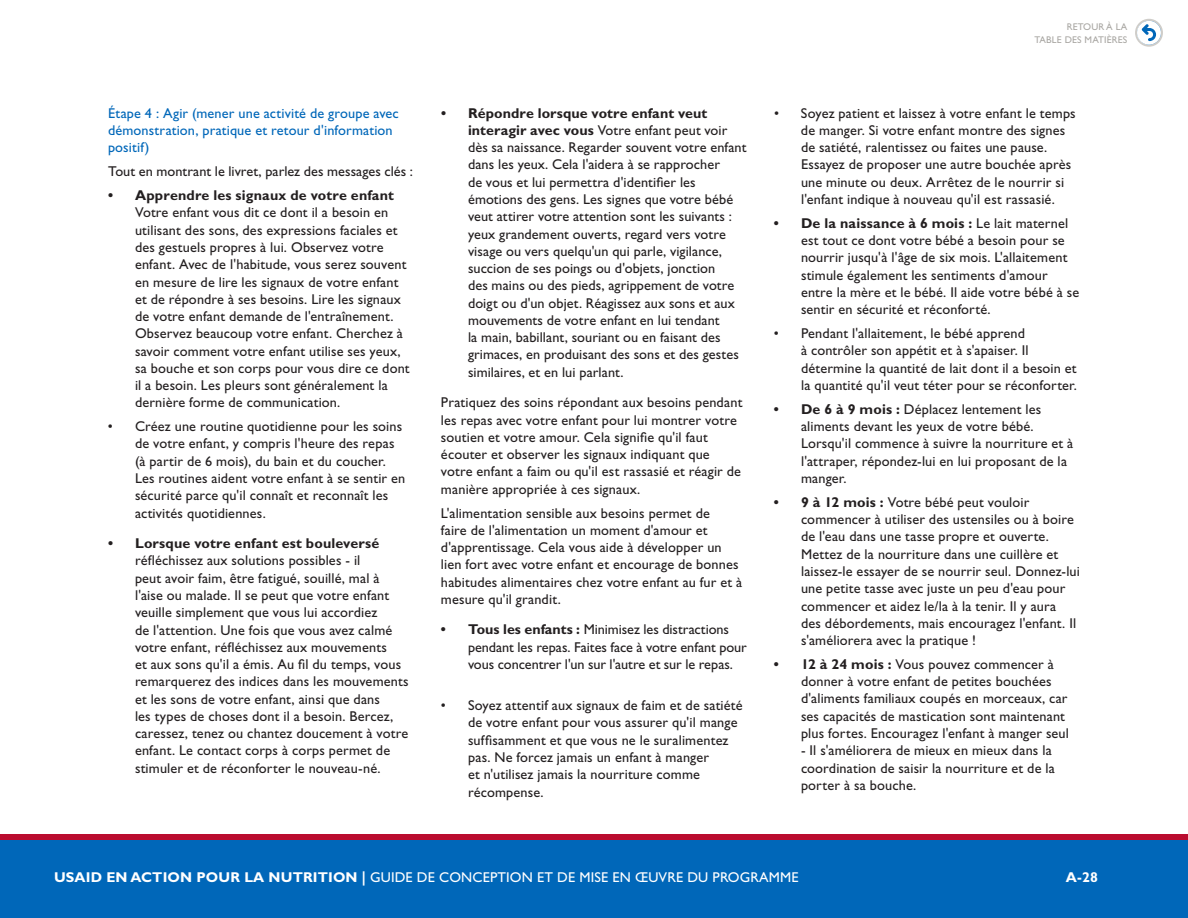
<style>
.page{position:relative;width:1188px;height:918px;background:#fff}
.page>*{position:absolute;margin:0;border:0;box-sizing:border-box;transform-origin:0 0}
.t1{font:14.25px/17.2px "Gill Sans Std";letter-spacing:.01em;color:#231f20}
.t2{font:14.25px/17.2px "Gill Sans Std";letter-spacing:.01em;color:#0067b9}
.t3{font:14.25px "Gill Sans Std";letter-spacing:.01em;color:#fff}
.t4{font:700 14.25px "Gill Sans Std";color:#fff}
.t5{font:9.75px/12.8px "Gill Sans Std";letter-spacing:.015em;color:#a9a7a3;text-align:right}
.s1{font-weight:700}
</style>
<div class="page">
<div style="left:0;top:837px;width:1188px;height:81px;background:#0067b9"></div>
<div style="left:0;top:834px;width:1188px;height:6px;background:#ba0c2f"></div>
<svg style="left:1135px;top:19px;width:28px;height:28px"></svg>
<p class="t2" style="left:108px;top:104px;width:292px">Étape 4 : Agir (mener une activité de groupe avec démonstration, pratique et retour d'information positif)</p>
<p class="t1" style="left:108px;top:163px;width:307px">Tout en montrant le livret, parlez des messages clés :</p>
<p class="t1" style="left:135px;top:187px;width:276px;text-indent:-27px"><span class="s1">• Apprendre les signaux de votre enfant </span>Votre enfant vous dit ce dont il a besoin en utilisant des sons, des expressions faciales et des gestuels propres à lui. Observez votre enfant. Avec de l'habitude, vous serez souvent en mesure de lire les signaux de votre enfant et de répondre à ses besoins. Lire les signaux de votre enfant demande de l'entraînement.<br>Observez beaucoup votre enfant. Cherchez à savoir comment votre enfant utilise ses yeux, sa bouche et son corps pour vous dire ce dont il a besoin. Les pleurs sont généralement la dernière forme de communication.</p>
<p class="t1" style="left:135px;top:418px;width:272px;text-indent:-27px">• Créez une routine quotidienne pour les soins de votre enfant, y compris l'heure des repas (à partir de 6 mois), du bain et du coucher.<br>Les routines aident votre enfant à se sentir en sécurité parce qu'il connaît et reconnaît les activités quotidiennes.</p>
<p class="t1" style="left:135px;top:535px;width:275px;text-indent:-27px"><span class="s1">• Lorsque votre enfant est bouleversé </span>réfléchissez aux solutions possibles - il<br>peut avoir faim, être fatigué, souillé, mal à l'aise ou malade. Il se peut que votre enfant veuille simplement que vous lui accordiez<br>de l'attention. Une fois que vous avez calmé votre enfant, réfléchissez aux mouvements<br>et aux sons qu'il a émis. Au fil du temps, vous remarquerez des indices dans les mouvements et les sons de votre enfant, ainsi que dans<br>les types de choses dont il a besoin. Bercez, caressez, tenez ou chantez doucement à votre enfant. Le contact corps à corps permet de stimuler et de réconforter le nouveau-né.</p>
<p class="t1" style="left:468px;top:104px;width:280px;text-indent:-27px"><span class="s1">• Répondre lorsque votre enfant veut interagir avec vous</span> Votre enfant peut voir dès sa naissance. Regarder souvent votre enfant dans les yeux. Cela l'aidera à se rapprocher<br>de vous et lui permettra d'identifier les émotions des gens. Les signes que votre bébé veut attirer votre attention sont les suivants : yeux grandement ouverts, regard vers votre visage ou vers quelqu'un qui parle, vigilance, succion de ses poings ou d'objets, jonction<br>des mains ou des pieds, agrippement de votre doigt ou d'un objet. Réagissez aux sons et aux mouvements de votre enfant en lui tendant<br>la main, babillant, souriant ou en faisant des grimaces, en produisant des sons et des gestes similaires, et en lui parlant.</p>
<p class="t1" style="left:441px;top:394px;width:303px">Pratiquez des soins répondant aux besoins pendant les repas avec votre enfant pour lui montrer votre soutien et votre amour. Cela signifie qu'il faut écouter et observer les signaux indiquant que votre enfant a faim ou qu'il est rassasié et réagir de manière appropriée à ces signaux.</p>
<p class="t1" style="left:441px;top:504px;width:303px">L'alimentation sensible aux besoins permet de<br>faire de l'alimentation un moment d'amour et d'apprentissage. Cela vous aide à développer un lien fort avec votre enfant et encourage de bonnes habitudes alimentaires chez votre enfant au fur et à mesure qu'il grandit.</p>
<p class="t1" style="left:468px;top:621px;width:280px;text-indent:-27px"><span class="s1">• Tous les enfants :</span> Minimisez les distractions pendant les repas. Faites face à votre enfant pour vous concentrer l'un sur l'autre et sur le repas.</p>
<p class="t1" style="left:468px;top:697px;width:276px;text-indent:-27px">• Soyez attentif aux signaux de faim et de satiété de votre enfant pour vous assurer qu'il mange suffisamment et que vous ne le suralimentez pas. Ne forcez jamais un enfant à manger<br>et n'utilisez jamais la nourriture comme récompense.</p>
<p class="t5" style="left:1035px;top:21px;width:94px">RETOUR À LA<br>TABLE DES MATIÈRES</p>
<p class="t1" style="left:801px;top:104px;width:276px;text-indent:-27px">• Soyez patient et laissez à votre enfant le temps de manger. Si votre enfant montre des signes de satiété, ralentissez ou faites une pause.<br>Essayez de proposer une autre bouchée après une minute ou deux. Arrêtez de le nourrir si l'enfant indique à nouveau qu'il est rassasié.</p>
<p class="t1" style="left:801px;top:215px;width:280px;text-indent:-27px"><span class="s1">• De la naissance à 6 mois :</span> Le lait maternel est tout ce dont votre bébé a besoin pour se nourrir jusqu'à l'âge de six mois. L'allaitement stimule également les sentiments d'amour entre la mère et le bébé. Il aide votre bébé à se sentir en sécurité et réconforté.</p>
<p class="t1" style="left:801px;top:325px;width:278px;text-indent:-27px">• Pendant l'allaitement, le bébé apprend<br>à contrôler son appétit et à s'apaiser. Il détermine la quantité de lait dont il a besoin et la quantité qu'il veut téter pour se réconforter.</p>
<p class="t1" style="left:801px;top:401px;width:274px;text-indent:-27px"><span class="s1">• De 6 à 9 mois :</span> Déplacez lentement les aliments devant les yeux de votre bébé.<br>Lorsqu'il commence à suivre la nourriture et à l'attraper, répondez-lui en lui proposant de la manger.</p>
<p class="t1" style="left:801px;top:494px;width:280px;text-indent:-27px"><span class="s1">• 9 à 12 mois :</span> Votre bébé peut vouloir commencer à utiliser des ustensiles ou à boire de l'eau dans une tasse propre et ouverte.<br>Mettez de la nourriture dans une cuillère et laissez-le essayer de se nourrir seul. Donnez-lui une petite tasse avec juste un peu d'eau pour commencer et aidez le/la à la tenir. Il y aura<br>des débordements, mais encouragez l'enfant. Il s'améliorera avec la pratique !</p>
<p class="t1" style="left:801px;top:656px;width:269px;text-indent:-27px"><span class="s1">• 12 à 24 mois :</span> Vous pouvez commencer à donner à votre enfant de petites bouchées d'aliments familiaux coupés en morceaux, car ses capacités de mastication sont maintenant plus fortes. Encouragez l'enfant à manger seul</p>
<p class="t1" style="left:801px;top:742px;width:255px">- Il s'améliorera de mieux en mieux dans la coordination de saisir la nourriture et de la porter à sa bouche.</p>
<p class="t3" style="left:54px;top:869px;width:746px"><span class="s1">USAID EN ACTION POUR LA NUTRITION |</span> GUIDE DE CONCEPTION ET DE MISE EN ŒUVRE DU PROGRAMME</p>
<p class="t4" style="left:1066px;top:869px;width:34px">A-28</p>
</div>
